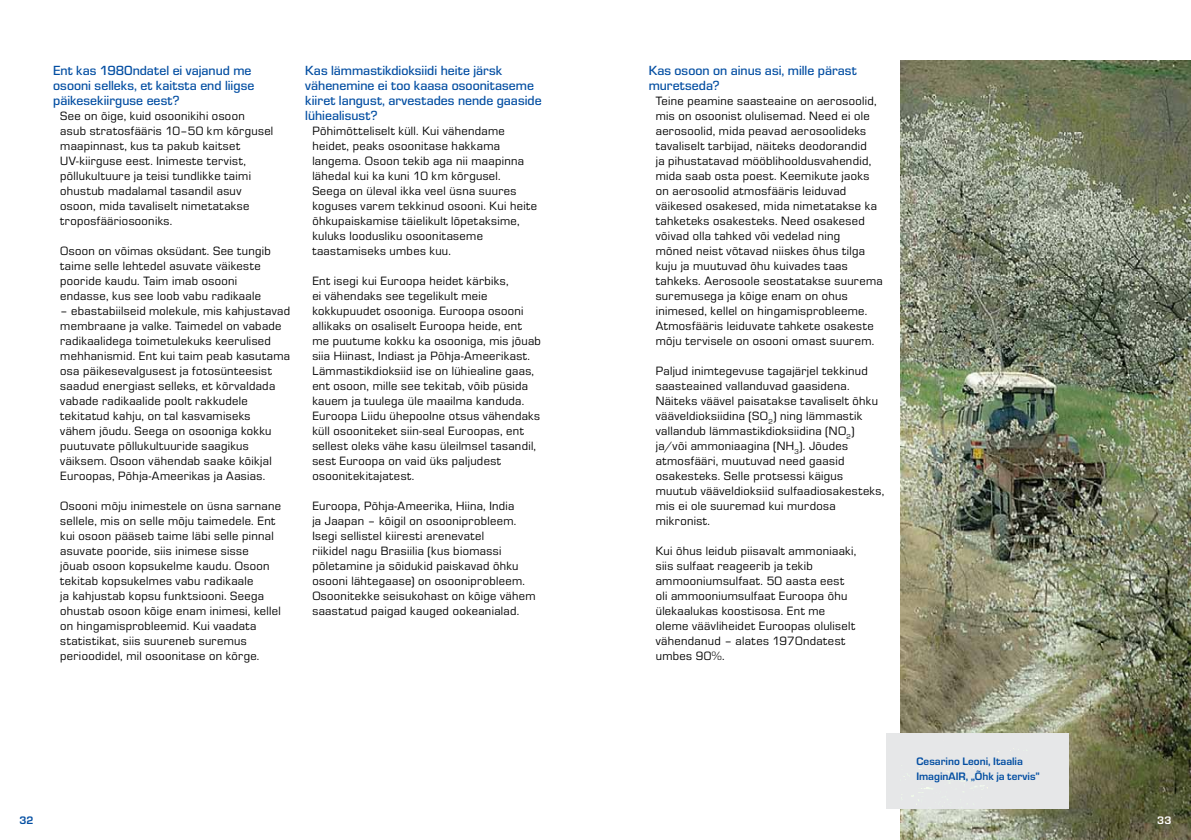
<style>
.page{position:relative;width:1191px;height:840px;background:#fff}
.page>*{position:absolute;margin:0;border:0;box-sizing:border-box;transform-origin:0 0}
.For_more_information{font:500 13.75px/15px "Eurostile OT";color:#034ea2}
.Body_text_indented{font:12.5px/15px "Eurostile OT";letter-spacing:.025em;color:#000}
.Blue_text_under_phot{font:700 11.25px "Eurostile OT";color:#034ea2}
.t1{font:700 11.25px "Eurostile OT";color:#fff}
</style>
<div class="page">
<img style="left:900px;top:60px;width:291px;height:780px">
<div style="left:886px;top:733px;width:182px;height:75px;background:#e6e7e8"></div>
<p class="For_more_information" style="left:53px;top:63px;width:203px">Ent kas 1980ndatel ei vajanud me osooni selleks, et kaitsta end liigse päikesekiirguse eest?</p>
<p class="Body_text_indented" style="left:60px;top:109px;width:214px">See on õige, kuid osoonikihi osoon asub stratosfääris 10–50 km kõrgusel maapinnast, kus ta pakub kaitset UV-kiirguse eest. Inimeste tervist, põllukultuure ja teisi tundlikke taimi ohustub madalamal tasandil asuv osoon, mida tavaliselt nimetatakse troposfääriosooniks.</p>
<p class="Body_text_indented" style="left:60px;top:244px;width:212px">Osoon on võimas oksüdant. See tungib taime selle lehtedel asuvate väikeste pooride kaudu. Taim imab osooni endasse, kus see loob vabu radikaale</p>
<p class="Body_text_indented" style="left:60px;top:304px;width:231px">– ebastabiilseid molekule, mis kahjustavad membraane ja valke. Taimedel on vabade radikaalidega toimetulekuks keerulised mehhanismid. Ent kui taim peab kasutama osa päikesevalgusest ja fotosünteesist saadud energiast selleks, et kõrvaldada vabade radikaalide poolt rakkudele tekitatud kahju, on tal kasvamiseks<br>vähem jõudu. Seega on osooniga kokku puutuvate põllukultuuride saagikus väiksem. Osoon vähendab saake kõikjal Euroopas, Põhja-Ameerikas ja Aasias.</p>
<p class="Body_text_indented" style="left:60px;top:499px;width:222px">Osooni mõju inimestele on üsna sarnane sellele, mis on selle mõju taimedele. Ent kui osoon pääseb taime läbi selle pinnal asuvate pooride, siis inimese sisse<br>jõuab osoon kopsukelme kaudu. Osoon tekitab kopsukelmes vabu radikaale<br>ja kahjustab kopsu funktsiooni. Seega ohustab osoon kõige enam inimesi, kellel on hingamisprobleemid. Kui vaadata statistikat, siis suureneb suremus perioodidel, mil osoonitase on kõrge.</p>
<p class="For_more_information" style="left:305px;top:63px;width:238px">Kas lämmastikdioksiidi heite järsk vähenemine ei too kaasa osoonitaseme kiiret langust, arvestades nende gaaside lühiealisust?</p>
<p class="Body_text_indented" style="left:312px;top:124px;width:226px">Põhimõtteliselt küll. Kui vähendame heidet, peaks osoonitase hakkama langema. Osoon tekib aga nii maapinna lähedal kui ka kuni 10 km kõrgusel.<br>Seega on üleval ikka veel üsna suures koguses varem tekkinud osooni. Kui heite õhkupaiskamise täielikult lõpetaksime, kuluks loodusliku osoonitaseme taastamiseks umbes kuu.</p>
<p class="Body_text_indented" style="left:312px;top:274px;width:230px">Ent isegi kui Euroopa heidet kärbiks,<br>ei vähendaks see tegelikult meie kokkupuudet osooniga. Euroopa osooni allikaks on osaliselt Euroopa heide, ent me puutume kokku ka osooniga, mis jõuab siia Hiinast, Indiast ja Põhja-Ameerikast.<br>Lämmastikdioksiid ise on lühiealine gaas, ent osoon, mille see tekitab, võib püsida kauem ja tuulega üle maailma kanduda.<br>Euroopa Liidu ühepoolne otsus vähendaks küll osooniteket siin-seal Euroopas, ent sellest oleks vähe kasu üleilmsel tasandil, sest Euroopa on vaid üks paljudest osoonitekitajatest.</p>
<p class="Body_text_indented" style="left:312px;top:499px;width:225px">Euroopa, Põhja-Ameerika, Hiina, India<br>ja Jaapan – kõigil on osooniprobleem.<br>Isegi sellistel kiiresti arenevatel<br>riikidel nagu Brasiilia (kus biomassi põletamine ja sõidukid paiskavad õhku osooni lähtegaase) on osooniprobleem.<br>Osoonitekke seisukohast on kõige vähem saastatud paigad kauged ookeanialad.</p>
<p class="For_more_information" style="left:648px;top:63px;width:209px">Kas osoon on ainus asi, mille pärast muretseda?</p>
<p class="Body_text_indented" style="left:656px;top:94px;width:228px">Teine peamine saasteaine on aerosoolid, mis on osoonist olulisemad. Need ei ole aerosoolid, mida peavad aerosoolideks tavaliselt tarbijad, näiteks deodorandid<br>ja pihustatavad mööblihooldusvahendid, mida saab osta poest. Keemikute jaoks on aerosoolid atmosfääris leiduvad väikesed osakesed, mida nimetatakse ka tahketeks osakesteks. Need osakesed võivad olla tahked või vedelad ning<br>mõned neist võtavad niiskes õhus tilga kuju ja muutuvad õhu kuivades taas tahkeks. Aerosoole seostatakse suurema suremusega ja kõige enam on ohus inimesed, kellel on hingamisprobleeme.<br>Atmosfääris leiduvate tahkete osakeste mõju tervisele on osooni omast suurem.</p>
<p class="Body_text_indented" style="left:656px;top:364px;width:230px">Paljud inimtegevuse tagajärjel tekkinud saasteained vallanduvad gaasidena.<br>Näiteks väävel paisatakse tavaliselt õhku vääveldioksiidina (SO<sub>2</sub>) ning lämmastik vallandub lämmastikdioksiidina (NO<sub>2</sub>) ja/või ammoniaagina (NH<sub>3</sub>). Jõudes atmosfääri, muutuvad need gaasid osakesteks. Selle protsessi käigus muutub vääveldioksiid sulfaadiosakesteks, mis ei ole suuremad kui murdosa mikronist.</p>
<p class="Body_text_indented" style="left:656px;top:544px;width:202px">Kui õhus leidub piisavalt ammoniaaki, siis sulfaat reageerib ja tekib ammooniumsulfaat. 50 aasta eest oli ammooniumsulfaat Euroopa õhu ülekaalukas koostisosa. Ent me oleme väävliheidet Euroopas oluliselt vähendanud – alates 1970ndatest umbes 90%.</p>
<p class="Blue_text_under_phot" style="left:916px;top:755px;width:108px">Cesarino Leoni, Itaalia</p>
<p class="Blue_text_under_phot" style="left:916px;top:770px;width:125px">ImaginAIR, „Õhk ja tervis”</p>
<p class="Blue_text_under_phot" style="left:20px;top:814px;width:16px">32</p>
<p class="t1" style="left:1157px;top:814px;width:16px">33</p>
</div>
